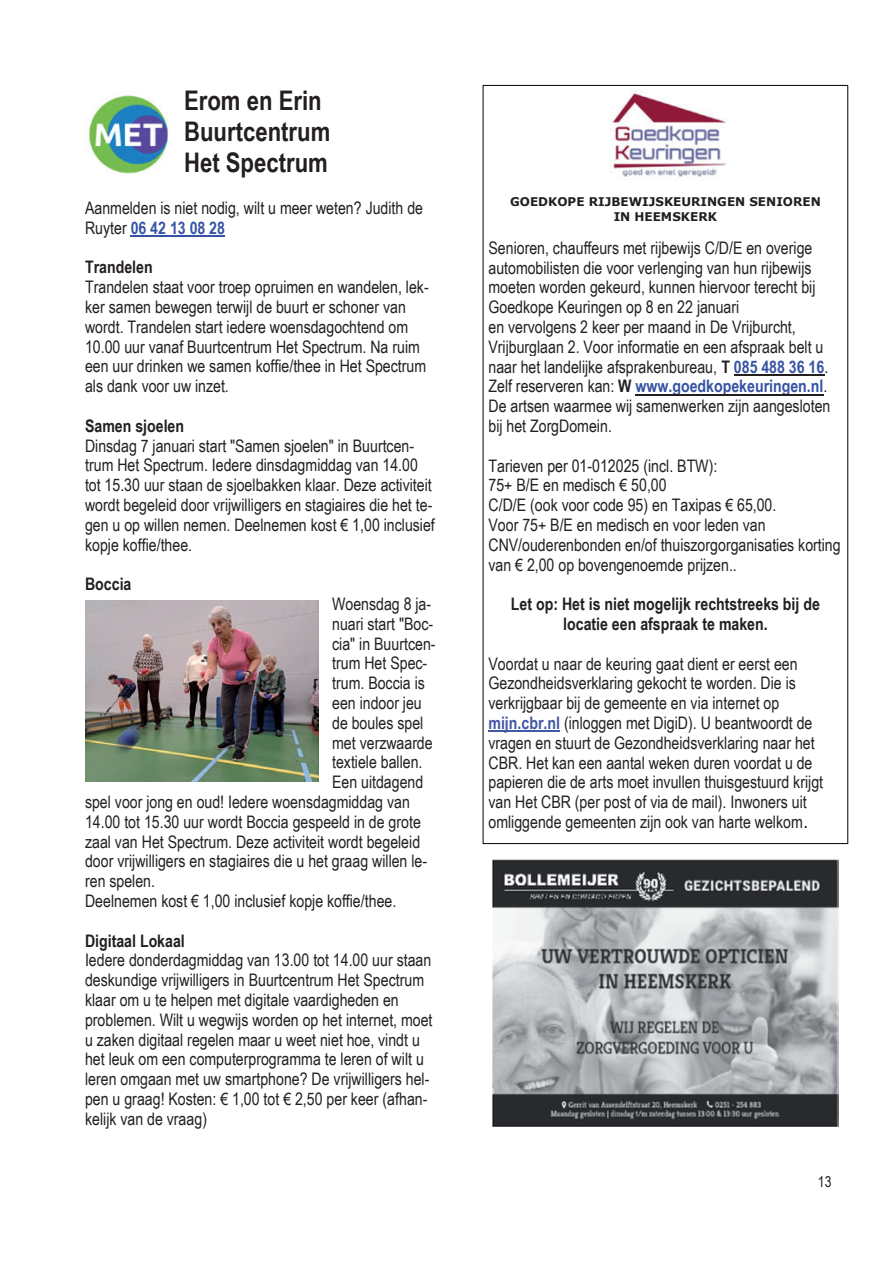
<style>
.page{position:relative;width:893px;height:1263px;background:#fff}
.page>*{position:absolute;margin:0;border:0;box-sizing:border-box;transform-origin:0 0}
.t1{font:700 27px/30.9px "Arial Narrow";color:#231f20}
.t2{font:17.25px/19.8px "Arial Narrow";color:#231f20}
.t3{font:700 17.25px/19.6px "Arial Narrow";color:#231f20;text-align:center}
.t4{font:15px "Arial Narrow";color:#231f20}
.t5{font:700 12px/14.5px "Verdana";color:#231f20;text-align:center}
.s1{font-weight:700;color:#3653a3}
.s2{font-weight:700}
.s3{font-weight:700;color:#4257a5}
.s4{font-family:"Verdana";font-size:15px}
</style>
<div class="page">
<hr style="left:131px;top:236px;width:94px;height:1px;background:#3653a3">
<img style="left:86px;top:601px;width:233px;height:181px">
<img style="left:89px;top:95px;width:79px;height:79px">
<hr style="left:734px;top:374px;width:90px;height:2px;background:#231f20">
<hr style="left:635px;top:394px;width:189px;height:1px;background:#231f20">
<hr style="left:488px;top:731px;width:72px;height:1px;background:#4257a5">
<img style="left:612px;top:90px;width:114px;height:87px">
<img style="left:492px;top:859px;width:346px;height:267px">
<h1 class="t1" style="left:184px;top:84px;width:148px">Erom en Erin<br>Buurtcentrum<br>Het Spectrum</h1>
<p class="t2" style="left:85px;top:197px;width:339px">Aanmelden is niet nodig, wilt u meer weten? Judith de<br>Ruyter <span class="s1">06 42 13 08 28</span></p>
<p class="t3" style="left:85px;top:257px;width:69px">Trandelen</p>
<p class="t2" style="left:85px;top:277px;width:345px">Trandelen staat voor troep opruimen en wandelen, lek&shy;ker samen bewegen terwijl de buurt er schoner van wordt. Trandelen start iedere woensdagochtend om 10.00 uur vanaf Buurtcentrum Het Spectrum. Na ruim een uur drinken we samen koffie/thee in Het Spectrum als dank voor uw inzet.</p>
<p class="t3" style="left:85px;top:415px;width:101px">Samen sjoelen</p>
<p class="t2" style="left:85px;top:435px;width:351px">Dinsdag 7 januari start "Samen sjoelen" in Buurtcen&shy;trum Het Spectrum. Iedere dinsdagmiddag van 14.00 tot 15.30 uur staan de sjoelbakken klaar. Deze activiteit wordt begeleid door vrijwilligers en stagiaires die het te&shy;gen u op willen nemen. Deelnemen kost € 1,00 inclusief kopje koffie/thee.</p>
<p class="t3" style="left:85px;top:573px;width:48px">Boccia</p>
<p class="t2" style="left:332px;top:593px;width:101px">Woensdag 8 ja-</p>
<p class="t2" style="left:332px;top:613px;width:103px">nuari start "Boc-</p>
<p class="t2" style="left:332px;top:633px;width:105px">cia" in Buurtcen-</p>
<p class="t2" style="left:332px;top:653px;width:97px">trum Het Spec-</p>
<p class="t2" style="left:332px;top:672px;width:94px">trum. Boccia is</p>
<p class="t2" style="left:332px;top:692px;width:91px">een indoor jeu</p>
<p class="t2" style="left:332px;top:712px;width:93px">de boules spel</p>
<p class="t2" style="left:332px;top:732px;width:102px">met verzwaarde</p>
<p class="t2" style="left:332px;top:752px;width:92px">textiele ballen.</p>
<p class="t2" style="left:332px;top:772px;width:93px">Een uitdagend</p>
<p class="t2" style="left:85px;top:791px;width:326px">spel voor jong en oud! Iedere woensdagmiddag van</p>
<p class="t2" style="left:85px;top:811px;width:337px">14.00 tot 15.30 uur wordt Boccia gespeeld in de grote</p>
<p class="t2" style="left:85px;top:831px;width:337px">zaal van Het Spectrum. Deze activiteit wordt begeleid</p>
<p class="t2" style="left:85px;top:851px;width:344px">door vrijwilligers en stagiaires die u het graag willen le-</p>
<p class="t2" style="left:85px;top:870px;width:72px">ren spelen.</p>
<p class="t2" style="left:85px;top:890px;width:313px">Deelnemen kost € 1,00 inclusief kopje koffie/thee.</p>
<p class="t3" style="left:85px;top:930px;width:101px">Digitaal Lokaal</p>
<p class="t2" style="left:85px;top:950px;width:349px">Iedere donderdagmiddag van 13.00 tot 14.00 uur staan deskundige vrijwilligers in Buurtcentrum Het Spectrum klaar om u te helpen met digitale vaardigheden en problemen. Wilt u wegwijs worden op het internet, moet u zaken digitaal regelen maar u weet niet hoe, vindt u het leuk om een computerprogramma te leren of wilt u leren omgaan met uw smartphone? De vrijwilligers hel&shy;pen u graag! Kosten: € 1,00 tot € 2,50 per keer (afhan&shy;kelijk van de vraag)</p>
<p class="t5" style="left:510px;top:194px;width:312px">GOEDKOPE RIJBEWIJSKEURINGEN SENIOREN<br>IN HEEMSKERK</p>
<p class="t2" style="left:488px;top:237px;width:406px">Senioren, chauffeurs met rijbewijs C/D/E en overige automobilisten die voor verlenging van hun rijbewijs <span class="s2">Trandelen </span>moeten worden gekeurd, kunnen hiervoor terecht bijTrandelen s Goedkope Keuringen op 8 en 22 januari<br>en vervolgens 2 keer per maand in De Vrijburcht,<br>Vrijburglaan 2. Voor informatie en een afspraak belt u<br>naar het landelijke afsprakenbureau, <span class="s2">T</span> <span class="s1">085 488 36 16</span>.<br>Zelf reserveren kan: <span class="s2">W</span> <span class="s1">www.goedkopekeuringen.nl</span>.<br>De artsen waarmee wij samenwerken zijn aangesloten<br>bij het ZorgDomein.</p>
<p class="t2" style="left:488px;top:455px;width:354px">Tarieven per 01-012025 (incl. BTW):<br>75+ B/E en medisch € 50,00<br>C/D/E (ook voor code 95) en Taxipas € 65,00.<br>Voor 75+ B/E en medisch en voor leden van CNV/ouderenbonden en/of thuiszorgorganisaties korting van € 2,00 op bovengenoemde prijzen..</p>
<p class="t3" style="left:511px;top:593px;width:311px">Let op: Het is niet mogelijk rechtstreeks bij de locatie een afspraak te maken.</p>
<p class="t2" style="left:488px;top:653px;width:336px">Voordat u naar de keuring gaat dient er eerst een Gezondheidsverklaring gekocht te worden. Die is verkrijgbaar bij de gemeente en via internet op <span class="s3">mijn.cbr.nl</span> (inloggen met DigiD). U beantwoordt de vragen en stuurt de Gezondheidsverklaring naar het CBR. Het kan een aantal weken duren voordat u de papieren die de arts moet invullen thuisgestuurd krijgt van Het CBR (per post of via de mail). Inwoners uit omliggende gemeenten zijn ook van harte welkom<span class="s4">.</span></p>
<p class="t4" style="left:818px;top:1170px;width:15px">13</p>
</div>
